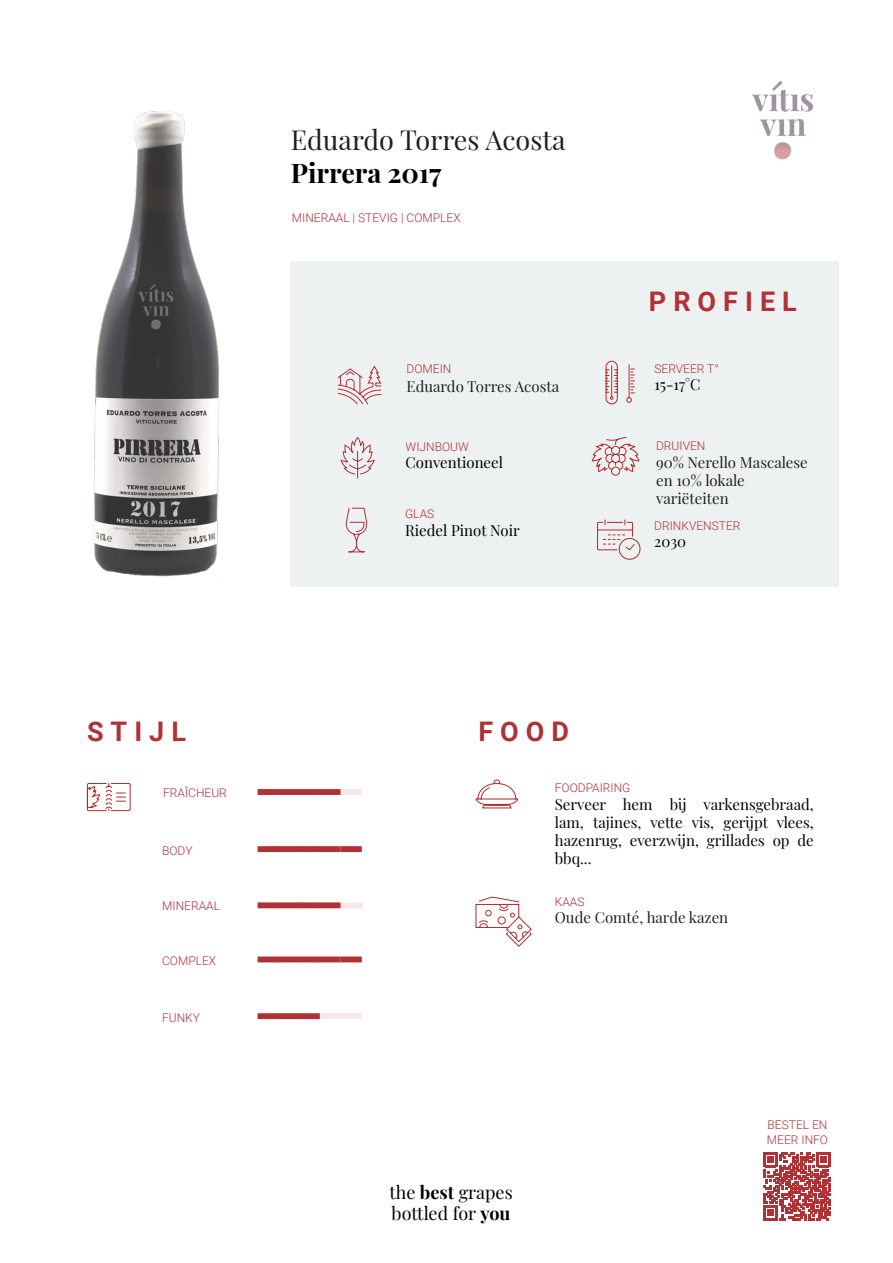
<style>
.page{position:relative;width:893px;height:1263px;background:#fff}
.page>*{position:absolute;margin:0;border:0;box-sizing:border-box;transform-origin:0 0}
.t1{font:27px/32.4px "Playfair Display";color:#231f20}
.t2{font:700 27px "Roboto";letter-spacing:.26em;color:#b03136}
.t3{font:18px/21.6px "Playfair Display";color:#000001}
.t4{font:15px/18px "Playfair Display";color:#000001;text-align:justify}
.t5{font:15px/18px "Playfair Display";color:#231f20}
.t6{font:300 12px/14.4px "Roboto";color:#b03136}
.s1{font-weight:700;color:#000001}
.s2{font-weight:700}
</style>
<div class="page">
<img style="left:752px;top:81px;width:61px;height:79px">
<div style="left:290px;top:261px;width:549px;height:325px;background:#edf1f2"></div>
<img style="left:93px;top:111px;width:126px;height:466px">
<svg style="left:337px;top:365px;width:45px;height:40px"></svg>
<svg style="left:340px;top:437px;width:35px;height:42px"></svg>
<svg style="left:591px;top:437px;width:49px;height:39px"></svg>
<svg style="left:605px;top:360px;width:30px;height:45px"></svg>
<svg style="left:345px;top:507px;width:23px;height:46px"></svg>
<svg style="left:597px;top:519px;width:44px;height:41px"></svg>
<div style="left:258px;top:789px;width:104px;height:6px;background:#f6e8e8"></div>
<svg style="left:86px;top:783px;width:45px;height:28px"></svg>
<div style="left:258px;top:903px;width:105px;height:5px;background:#f6e8e8"></div>
<div style="left:258px;top:1013px;width:104px;height:6px;background:#f6e8e8"></div>
<div style="left:258px;top:957px;width:104px;height:6px;background:#dca5a8"></div>
<svg style="left:258px;top:789px;width:20px;height:6px"></svg>
<svg style="left:278px;top:789px;width:20px;height:6px"></svg>
<div style="left:298px;top:789px;width:22px;height:6px;background:#b03136;border:2px solid #b03136"></div>
<svg style="left:319px;top:789px;width:21px;height:6px"></svg>
<svg style="left:258px;top:846px;width:20px;height:6px"></svg>
<svg style="left:278px;top:846px;width:20px;height:6px"></svg>
<svg style="left:298px;top:846px;width:21px;height:6px"></svg>
<svg style="left:319px;top:846px;width:21px;height:6px"></svg>
<svg style="left:340px;top:846px;width:22px;height:6px"></svg>
<svg style="left:258px;top:902px;width:20px;height:6px"></svg>
<svg style="left:278px;top:902px;width:20px;height:6px"></svg>
<svg style="left:298px;top:902px;width:21px;height:6px"></svg>
<svg style="left:319px;top:902px;width:21px;height:6px"></svg>
<svg style="left:258px;top:1013px;width:20px;height:6px"></svg>
<svg style="left:278px;top:1013px;width:20px;height:6px"></svg>
<svg style="left:298px;top:1013px;width:22px;height:6px"></svg>
<svg style="left:258px;top:956px;width:20px;height:6px"></svg>
<svg style="left:278px;top:956px;width:20px;height:6px"></svg>
<svg style="left:298px;top:956px;width:21px;height:6px"></svg>
<svg style="left:319px;top:956px;width:21px;height:6px"></svg>
<svg style="left:340px;top:956px;width:22px;height:6px"></svg>
<svg style="left:475px;top:779px;width:44px;height:30px"></svg>
<svg style="left:475px;top:896px;width:57px;height:51px"></svg>
<svg style="left:763px;top:1153px;width:68px;height:67px"></svg>
<p class="t1" style="left:291px;top:122px;width:276px">Eduardo Torres Acosta<br><span class="s1">Pirrera 2017</span></p>
<p class="t6" style="left:292px;top:210px;width:170px">MINERAAL | STEVIG | COMPLEX</p>
<p class="t6" style="left:407px;top:361px;width:46px">DOMEIN</p>
<p class="t2" style="left:649px;top:283px;width:149px">PROFIEL</p>
<p class="t6" style="left:654px;top:361px;width:66px">SERVEER T°</p>
<p class="t5" style="left:407px;top:376px;width:154px">Eduardo Torres Acosta</p>
<p class="t4" style="left:654px;top:375px;width:48px">15-17°C</p>
<p class="t6" style="left:406px;top:439px;width:65px">WIJNBOUW</p>
<p class="t4" style="left:406px;top:452px;width:99px">Conventioneel</p>
<p class="t6" style="left:405px;top:506px;width:31px">GLAS</p>
<p class="t4" style="left:405px;top:520px;width:116px">Riedel Pinot Noir</p>
<p class="t2" style="left:87px;top:713px;width:100px">STIJL</p>
<p class="t2" style="left:478px;top:713px;width:92px">FOOD</p>
<p class="t6" style="left:656px;top:438px;width:51px">DRUIVEN</p>
<p class="t5" style="left:656px;top:452px;width:153px">90% Nerello Mascalese en 10% lokale variëteiten</p>
<p class="t6" style="left:654px;top:518px;width:88px">DRINKVENSTER</p>
<p class="t4" style="left:654px;top:531px;width:33px">2030</p>
<p class="t6" style="left:163px;top:785px;width:65px">FRAÎCHEUR</p>
<p class="t6" style="left:162px;top:842px;width:32px">BODY</p>
<p class="t6" style="left:162px;top:898px;width:59px">MINERAAL</p>
<p class="t6" style="left:162px;top:953px;width:56px">COMPLEX</p>
<p class="t6" style="left:162px;top:1010px;width:39px">FUNKY</p>
<p class="t6" style="left:555px;top:780px;width:77px">FOODPAIRING</p>
<p class="t4" style="left:555px;top:794px;width:260px">Serveer hem bij varkensgebraad, lam, tajines, vette vis, gerijpt vlees, hazenrug, everzwijn, grillades op de bbq...</p>
<p class="t6" style="left:555px;top:894px;width:31px">KAAS</p>
<p class="t5" style="left:555px;top:907px;width:175px">Oude Comté, harde kazen</p>
<p class="t3" style="left:389px;top:1180px;width:125px">the <span class="s2">best</span> grapes bottled for <span class="s2">you</span></p>
<p class="t6" style="left:767px;top:1117px;width:63px">BESTEL EN<br>MEER INFO</p>
</div>
